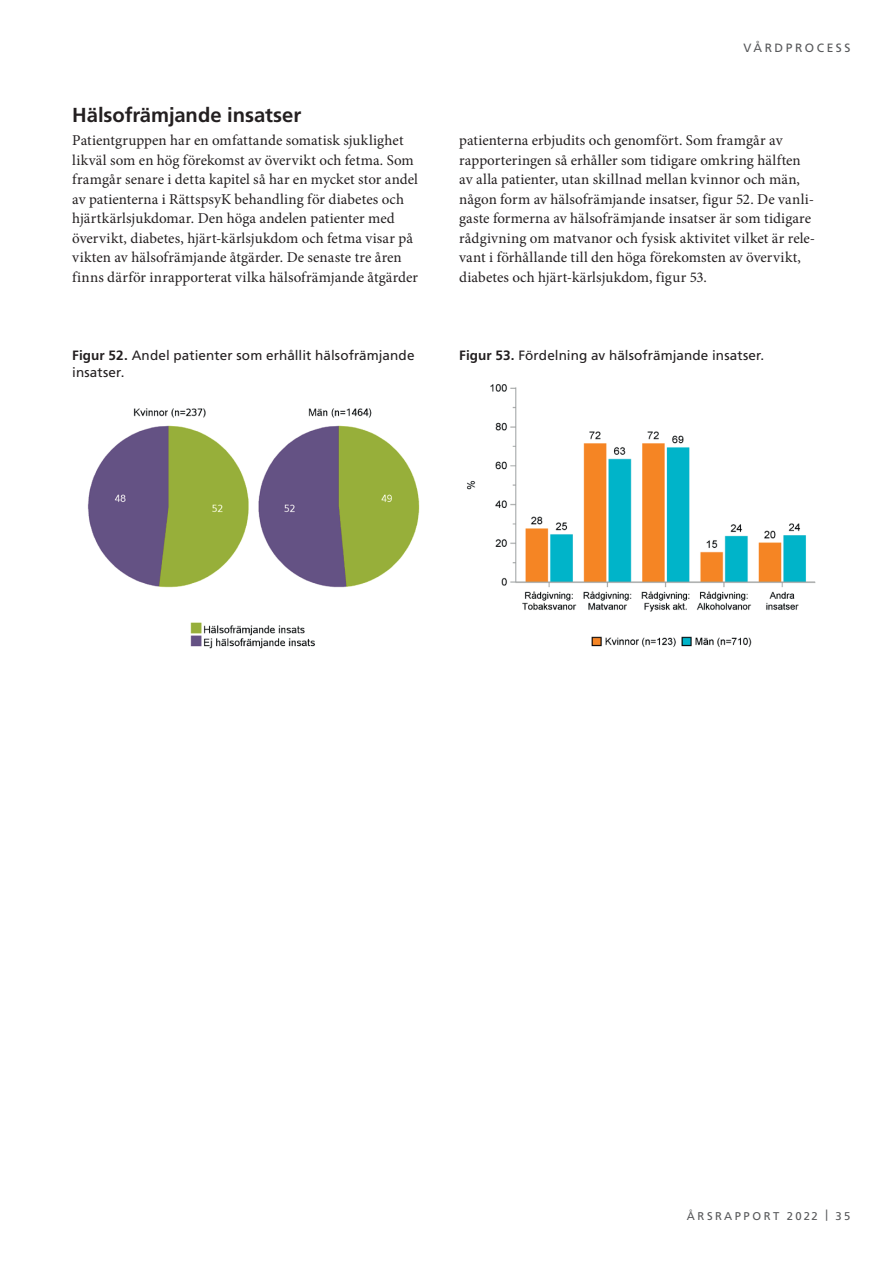
<style>
.page{position:relative;width:893px;height:1263px;background:#fff}
.page>*{position:absolute;margin:0;border:0;box-sizing:border-box;transform-origin:0 0}
.H2_Mellanrubrik_Frut{font:700 20.25px "Frutiger LT Pro";letter-spacing:-.005em;color:#231f20}
.Bröd_1___Minion_10{font:15px/19.5px "Minion Pro";letter-spacing:.005em;color:#231f20}
.FIgurtext_Frutiger_R{font:13.5px/17.2px "Frutiger LT Pro";letter-spacing:.005em;color:#231f20}
.Kapitelrubrik_HÖGER{font:12px "Frutiger LT Pro";letter-spacing:.215em;color:#57585a}
.t1{font:11.25px "Frutiger LT Pro";letter-spacing:.22em;color:#57585a}
.s1{font-weight:700}
</style>
<div class="page">
<img style="left:87px;top:408px;width:333px;height:180px">
<img style="left:190px;top:622px;width:125px;height:27px">
<img style="left:467px;top:384px;width:349px;height:263px">
<p class="Kapitelrubrik_HÖGER" style="left:743px;top:40px;width:109px">VÅRDPROCESS</p>
<h2 class="H2_Mellanrubrik_Frut" style="left:72px;top:102px;width:230px">Hälsofrämjande insatser</h2>
<p class="Bröd_1___Minion_10" style="left:72px;top:131px;width:347px">Patientgruppen har en omfattande somatisk sjuklighet likväl som en hög förekomst av övervikt och fetma. Som framgår senare i detta kapitel så har en mycket stor andel av patienterna i RättspsyK behandling för diabetes och hjärtkärlsjukdomar. Den höga andelen patienter med övervikt, diabetes, hjärt-kärlsjukdom och fetma visar på vikten av hälsofrämjande åtgärder. De senaste tre åren finns därför inrapporterat vilka hälsofrämjande åtgärder</p>
<p class="Bröd_1___Minion_10" style="left:459px;top:131px;width:358px">patienterna erbjudits och genomfört. Som framgår av rapporteringen så erhåller som tidigare omkring hälften av alla patienter, utan skillnad mellan kvinnor och män, någon form av hälsofrämjande insatser, figur 52. De vanli&shy;gaste formerna av hälsofrämjande insatser är som tidigare rådgivning om matvanor och fysisk aktivitet vilket är rele&shy;vant i förhållande till den höga förekomsten av övervikt, diabetes och hjärt-kärlsjukdom, figur 53.</p>
<p class="FIgurtext_Frutiger_R" style="left:72px;top:347px;width:344px"><span class="s1">Figur 52.</span> Andel patienter som erhållit hälsofrämjande insatser .</p>
<p class="FIgurtext_Frutiger_R" style="left:459px;top:347px;width:304px"><span class="s1">Figur 53.</span> Fördelning av hälsofrämjande insatser.</p>
<p class="t1" style="left:687px;top:1209px;width:165px">ÅRSRAPPORT 2022 | 35</p>
</div>
